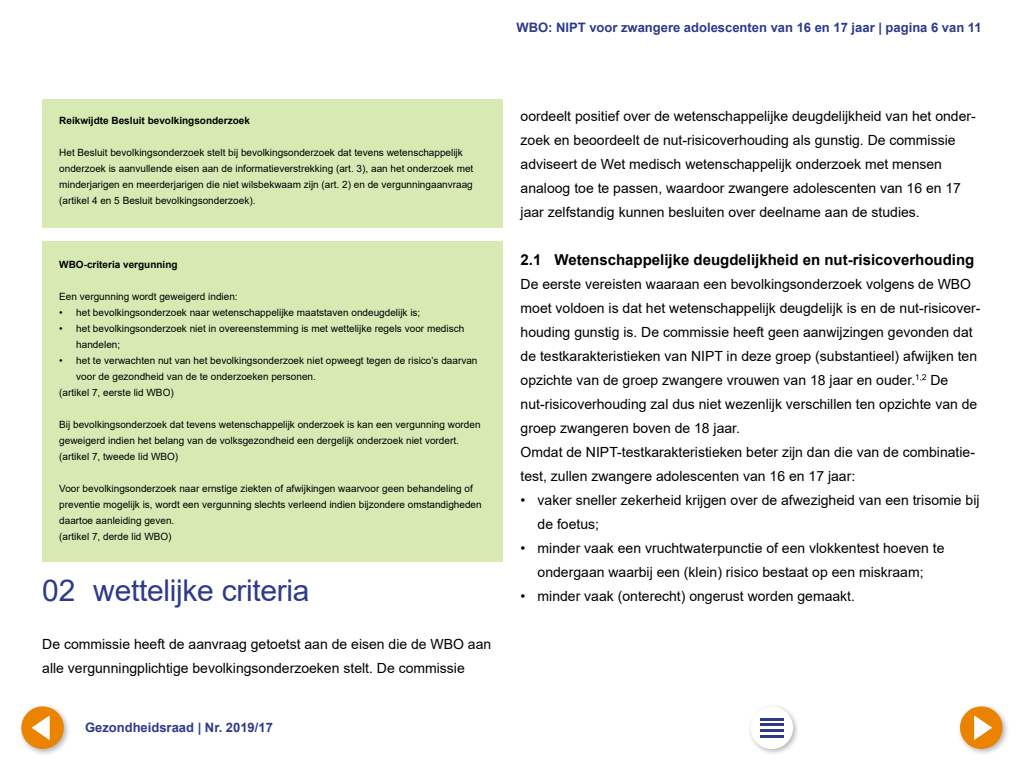
<style>
.page{position:relative;width:1024px;height:768px;background:#fff}
.page>*{position:absolute;margin:0;border:0;box-sizing:border-box;transform-origin:0 0}
.Hoofdstuk_Titel{font:30px "Arial";letter-spacing:-.01em;color:#2d3a8c}
.Kop_1_1_vet{font:700 15px "Arial";color:#000}
.Plat_z_ruimte{font:14px/24px "Arial";color:#000}
.t1{font:700 13px "Arial";color:#2d3a8c}
.Kadertekst{font:10px/16px "Arial";color:#000}
.Kader_Kop{font:700 10px "Arial";color:#000}
</style>
<div class="page">
<div style="left:43px;top:241px;width:460px;height:320px;background:#d7eab3"></div>
<div style="left:43px;top:99px;width:460px;height:129px;background:#d7eab3"></div>
<div style="left:18px;top:703px;width:53px;height:53px;background:#000;opacity:.3"></div>
<div style="left:21px;top:706px;width:43px;height:43px;background:#e98300;border-radius:50%"></div>
<svg style="left:32px;top:715px;width:18px;height:25px"></svg>
<div style="left:747px;top:703px;width:53px;height:53px;background:#000;opacity:.3"></div>
<div style="left:751px;top:707px;width:42px;height:42px;background:#fff;border-radius:50%"></div>
<hr style="left:760px;top:718px;width:24px;height:2px;background:#2d3a8c">
<hr style="left:760px;top:724px;width:24px;height:2px;background:#2d3a8c">
<hr style="left:760px;top:730px;width:24px;height:2px;background:#2d3a8c">
<hr style="left:760px;top:735px;width:24px;height:2px;background:#2d3a8c">
<div style="left:957px;top:703px;width:53px;height:53px;background:#000;opacity:.3"></div>
<div style="left:960px;top:706px;width:43px;height:43px;background:#e98300;border-radius:50%"></div>
<svg style="left:974px;top:715px;width:18px;height:25px"></svg>
<p class="t1" style="left:516px;top:18px;width:467px">WBO: NIPT voor zwangere adolescenten van 16 en 17 jaar | pagina 6 van 11</p>
<h2 class="Kader_Kop" style="left:59px;top:114px;width:192px">Reikwijdte Besluit bevolkingsonderzoek</h2>
<p class="Kadertekst" style="left:59px;top:145px;width:416px">Het Besluit bevolkingsonderzoek stelt bij bevolkingsonderzoek dat tevens wetenschappelijk onderzoek is aanvullende eisen aan de informatieverstrekking (art. 3), aan het onderzoek met minderjarigen en meerderjarigen die niet wilsbekwaam zijn (art. 2) en de vergunningaanvraag (artikel 4 en 5 Besluit bevolkingsonderzoek).</p>
<h2 class="Kader_Kop" style="left:59px;top:258px;width:120px">WBO-criteria vergunning</h2>
<p class="Kadertekst" style="left:59px;top:289px;width:180px">Een vergunning wordt geweigerd indien:</p>
<p class="Kadertekst" style="left:59px;top:305px;width:363px">• het bevolkingsonderzoek naar wetenschappelijke maatstaven ondeugdelijk is;</p>
<p class="Kadertekst" style="left:76px;top:321px;width:389px;text-indent:-17px">• het bevolkingsonderzoek niet in overeenstemming is met wettelijke regels voor medisch handelen;</p>
<p class="Kadertekst" style="left:76px;top:353px;width:403px;text-indent:-17px">• het te verwachten nut van het bevolkingsonderzoek niet opweegt tegen de risico’s daarvan voor de gezondheid van de te onderzoeken personen.</p>
<p class="Kadertekst" style="left:59px;top:385px;width:116px">(artikel 7, eerste lid WBO)</p>
<p class="Kadertekst" style="left:59px;top:417px;width:423px">Bij bevolkingsonderzoek dat tevens wetenschappelijk onderzoek is kan een vergunning worden geweigerd indien het belang van de volksgezondheid een dergelijk onderzoek niet vordert.</p>
<p class="Kadertekst" style="left:59px;top:449px;width:120px">(artikel 7, tweede lid WBO)</p>
<p class="Kadertekst" style="left:59px;top:481px;width:424px">Voor bevolkingsonderzoek naar ernstige ziekten of afwijkingen waarvoor geen behandeling of preventie mogelijk is, wordt een vergunning slechts verleend indien bijzondere omstandigheden daartoe aanleiding geven.<br>(artikel 7, derde lid WBO)</p>
<h1 class="Hoofdstuk_Titel" style="left:42px;top:570px;width:269px">02 wettelijke criteria</h1>
<p class="Plat_z_ruimte" style="left:42px;top:632px;width:451px">De commissie heeft de aanvraag getoetst aan de eisen die de WBO aan alle vergunningplichtige bevolkingsonderzoeken stelt. De commissie</p>
<p class="t1" style="left:85px;top:718px;width:189px">Gezondheidsraad | Nr. 2019/17</p>
<p class="Plat_z_ruimte" style="left:521px;top:104px;width:457px">oordeelt positief over de wetenschappelijke deugdelijkheid van het onder&shy;zoek en beoordeelt de nut-risicoverhouding als gunstig. De commissie adviseert de Wet medisch wetenschappelijk onderzoek met mensen analoog toe te passen, waardoor zwangere adolescenten van 16 en 17 jaar zelfstandig kunnen besluiten over deelname aan de studies.</p>
<h2 class="Kop_1_1_vet" style="left:521px;top:249px;width:455px">2.1 Wetenschappelijke deugdelijkheid en nut-risicoverhouding</h2>
<p class="Plat_z_ruimte" style="left:521px;top:272px;width:461px">De eerste vereisten waaraan een bevolkingsonderzoek volgens de WBO moet voldoen is dat het wetenschappelijk deugdelijk is en de nut-risicover&shy;houding gunstig is. De commissie heeft geen aanwijzingen gevonden dat de testkarakteristieken van NIPT in deze groep (substantieel) afwijken ten opzichte van de groep zwangere vrouwen van 18 jaar en ouder.<sup>1,2</sup> De nut-risicoverhouding zal dus niet wezenlijk verschillen ten opzichte van de groep zwangeren boven de 18 jaar.</p>
<p class="Plat_z_ruimte" style="left:521px;top:440px;width:456px">Omdat de NIPT-testkarakteristieken beter zijn dan die van de combinatie&shy;test, zullen zwangere adolescenten van 16 en 17 jaar:</p>
<p class="Plat_z_ruimte" style="left:538px;top:488px;width:443px;text-indent:-17px">• vaker sneller zekerheid krijgen over de afwezigheid van een trisomie bij de foetus;</p>
<p class="Plat_z_ruimte" style="left:521px;top:536px;width:425px;text-align:center">• minder vaak een vruchtwaterpunctie of een vlokkentest hoeven te ondergaan waarbij een (klein) risico bestaat op een miskraam;</p>
<p class="Plat_z_ruimte" style="left:521px;top:584px;width:336px">• minder vaak (onterecht) ongerust worden gemaakt.</p>
</div>
